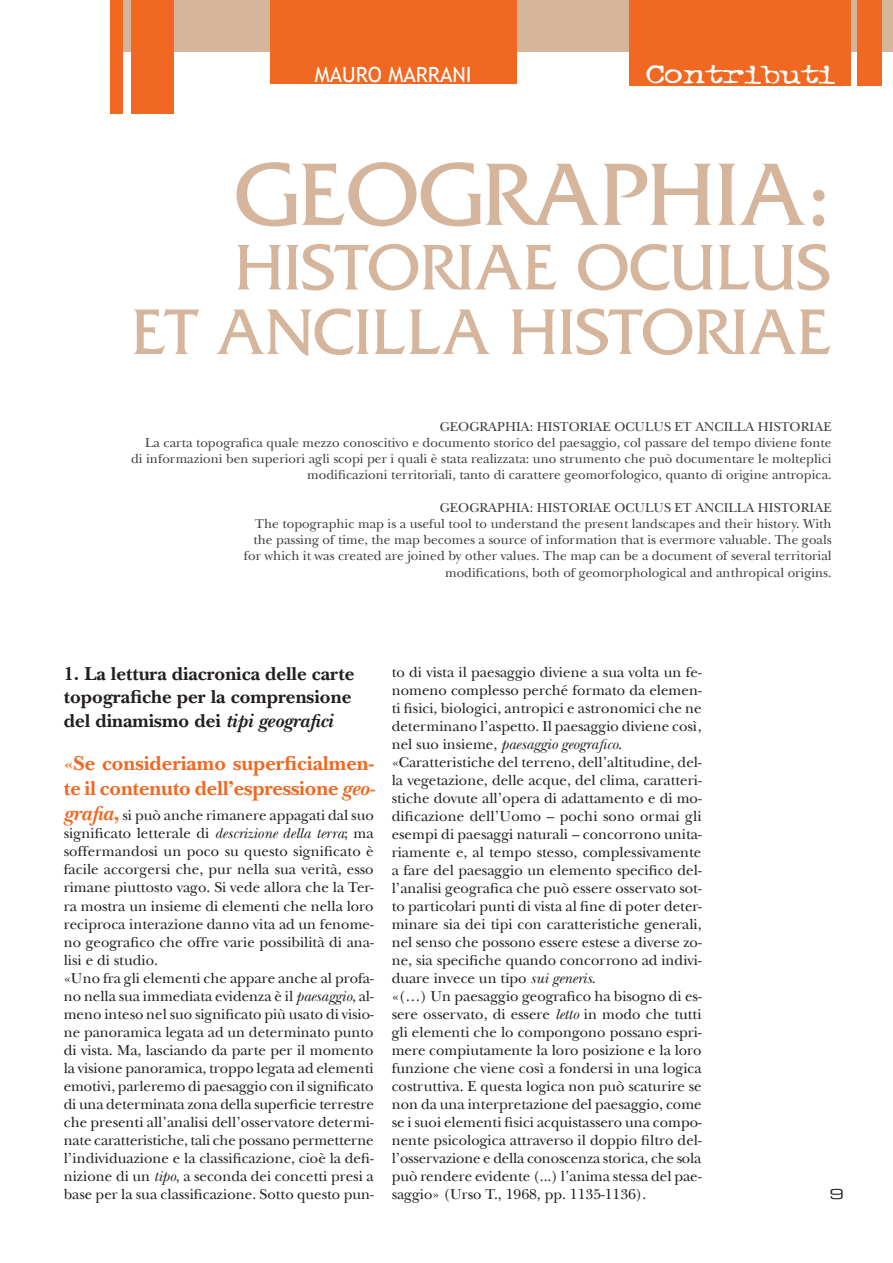
<style>
.page{position:relative;width:893px;height:1263px;background:#fff}
.page>*{position:absolute;margin:0;border:0;box-sizing:border-box;transform-origin:0 0}
.t1{font:93px "Friz Quadrata";color:#d5b59c}
.t2{font:67.5px/64.5px "Friz Quadrata";color:#d5b59c;text-align:right}
.t3{font:30px "Typewriter OS Oldstyle";color:#fff;scale:1.35 1}
.t4{font:700 21px/25.2px "New Baskerville";letter-spacing:-.005em;color:#f06822}
.t5{font:21px "Trebuchet MS";color:#fff}
.t6{font:700 19.5px/23.4px "New Baskerville";color:#231f20}
.t7{font:15px/18px "New Baskerville";color:#231f20}
.t8{font:13.5px/16.2px "New Baskerville";color:#3f3f40;text-align:right}
.t9{font:13.5px "Eurostile Extended Two";color:#231f20;scale:1.11 1}
.s1{font-style:italic}
.s2{font-weight:700;font-style:italic;font-size:21px;color:#f06822}
.s3{font-weight:700;font-size:21px;color:#f06822}
</style>
<div class="page">
<div style="left:116px;top:0;width:777px;height:52px;background:#d5b59c"></div>
<div style="left:857px;top:0;width:24px;height:86px;background:#f06822"></div>
<div style="left:630px;top:0;width:221px;height:86px;background:#f06822"></div>
<div style="left:111px;top:0;width:12px;height:114px;background:#f06822"></div>
<div style="left:131px;top:0;width:43px;height:114px;background:#f06822"></div>
<div style="left:270px;top:0;width:247px;height:84px;background:#f06822"></div>
<h3 class="t5" style="left:315px;top:62px;width:158px">MAURO MARRANI</h3>
<h3 class="t3" style="left:646px;top:57px;width:142px">Contributi</h3>
<h1 class="t1" style="left:235px;top:140px;width:599px">GEOGRAPHIA:</h1>
<h2 class="t2" style="left:131px;top:234px;width:702px">HISTORIAE OCULUS<br>ET ANCILLA HISTORIAE</h2>
<p class="t8" style="left:131px;top:418px;width:702px">GEOGRAPHIA: HISTORIAE OCULUS ET ANCILLA HISTORIAE<br>La carta topografica quale mezzo conoscitivo e documento storico del paesaggio, col passare del tempo diviene fonte di informazioni ben superiori agli scopi per i quali è stata realizzata: uno strumento che può documentare le molteplici modificazioni territoriali, tanto di carattere geomorfologico, quanto di origine antropica.</p>
<p class="t8" style="left:244px;top:499px;width:589px">GEOGRAPHIA: HISTORIAE OCULUS ET ANCILLA HISTORIAE<br>The topographic map is a useful tool to understand the present landscapes and their history. With the passing of time, the map becomes a source of information that is evermore valuable. The goals for which it was created are joined by other values. The map can be a document of several territorial modifications, both of geomorphological and anthropical origins.</p>
<h3 class="t6" style="left:64px;top:662px;width:292px">1. La lettura diacronica delle carte topografiche per la comprensione del dinamismo dei <span class="s1">tipi geografici</span></h3>
<h3 class="t4" style="left:64px;top:750px;width:313px">«Se consideriamo superficialmen&shy;te il contenuto dell’espressione <span class="s1">geo-</span></h3>
<p class="t7" style="left:64px;top:806px;width:312px"><span class="s2">grafia</span><span class="s3">,</span> si può anche rimanere appagati dal suo significato letterale di <span class="s1">descrizione della terra</span>; ma soffermandosi un poco su questo significato è facile accorgersi che, pur nella sua verità, esso rimane piuttosto vago. Si vede allora che la Ter&shy;ra mostra un insieme di elementi che nella loro reciproca interazione danno vita ad un fenome&shy;no geografico che offre varie possibilità di ana&shy;lisi e di studio.<br>«Uno fra gli elementi che appare anche al profa&shy;no nella sua immediata evidenza è il <span class="s1">paesaggio</span>, al&shy;meno inteso nel suo significato più usato di visio&shy;ne panoramica legata ad un determinato punto di vista. Ma, lasciando da parte per il momento la visione panoramica, troppo legata ad elementi emotivi, parleremo di paesaggio con il significato di una determinata zona della superficie terrestre che presenti all’analisi dell’osservatore determi&shy;nate caratteristiche, tali che possano permetterne l’individuazione e la classificazione, cioè la defi&shy;nizione di un <span class="s1">tipo</span>, a seconda dei concetti presi a base per la sua classificazione. Sotto questo pun-</p>
<p class="t7" style="left:392px;top:663px;width:312px">to di vista il paesaggio diviene a sua volta un fe&shy;nomeno complesso perché formato da elemen&shy;ti fisici, biologici, antropici e astronomici che ne determinano l’aspetto. Il paesaggio diviene così, nel suo insieme, <span class="s1">paesaggio geografico</span>. «Caratteristiche del terreno, dell’altitudine, del&shy;la vegetazione, delle acque, del clima, caratteri&shy;stiche dovute all’opera di adattamento e di mo&shy;dificazione dell’Uomo – pochi sono ormai gli esempi di paesaggi naturali – concorrono unita&shy;riamente e, al tempo stesso, complessivamente a fare del paesaggio un elemento specifico del&shy;l’analisi geografica che può essere osservato sot&shy;to particolari punti di vista al fine di poter deter&shy;minare sia dei tipi con caratteristiche generali, nel senso che possono essere estese a diverse zo&shy;ne, sia specifiche quando concorrono ad indivi&shy;duare invece un tipo <span class="s1">sui generis</span>.<br>«(…) Un paesaggio geografico ha bisogno di es&shy;sere osservato, di essere <span class="s1">letto</span> in modo che tutti gli elementi che lo compongono possano espri&shy;mere compiutamente la loro posizione e la loro funzione che viene così a fondersi in una logica costruttiva. E questa logica non può scaturire se non da una interpretazione del paesaggio, come se i suoi elementi fisici acquistassero una compo&shy;nente psicologica attraverso il doppio filtro del&shy;l’osservazione e della conoscenza storica, che sola può rendere evidente (...) l’anima stessa del pae&shy;saggio» (Urso T., 1968, pp. 1135-1136).</p>
<p class="t9" style="left:830px;top:1185px;width:15px">9</p>
</div>
